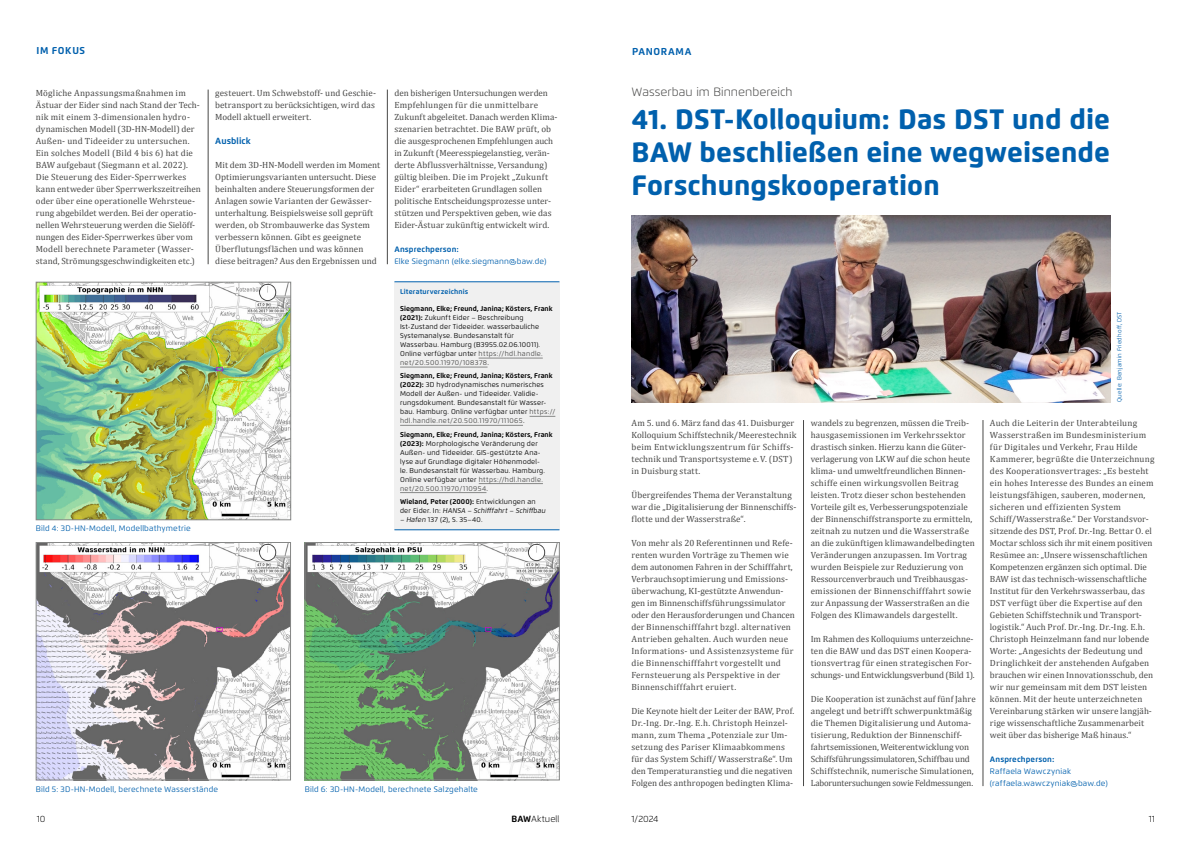
<style>
.page{position:relative;width:1191px;height:842px;background:#fff}
.page>*{position:absolute;margin:0;border:0;box-sizing:border-box;transform-origin:0 0}
.Headline_Panorama_nicht_im_TOC_H2{font:800 28px/33px "Flexo";letter-spacing:.005em;color:#0060ad;text-align:justify}
.Abteilung_links_p{font:300 12px "Flexo";color:#484847}
.Headline_Rubrik_links_H1{font:700 10px "Flexo";letter-spacing:.06em;color:#0060ad}
.Copytext_normal_p{font:9px/12px "Cambria";letter-spacing:.01em;color:#484847}
.t1{font:9px "Flexo Light 2";letter-spacing:.005em;color:#000}
.Copytext_Zwischenheadline_p{font:700 9px "Flexo";letter-spacing:.01em;color:#0060ad}
.t2{font:300 9px "Flexo";color:#000}
.Copytext_Ansprechperson_Name_Mail_P{font:8px/12px "Flexo";letter-spacing:.02em;color:#0060ad}
.Copytext_Ansprechperson_P{font:700 8px "Flexo";letter-spacing:.02em;color:#0060ad}
.Copytext_Literatur_p{font:7px/9px "Flexo";letter-spacing:.03em;color:#000}
.t3{font:700 7px "Flexo";letter-spacing:.02em;color:#0060ad}
.t4{font:6px "Flexo";letter-spacing:.03em;color:#0060ad}
.s1{font-weight:700}
.s2{color:#484847}
.s3{font-style:italic}
.s4{font-family:"Cambria 2"}
.s5{font-family:"Flexo Bold 2"}
</style>
<div class="page">
<hr style="left:387px;top:90px;width:1px;height:174px;background:#484847">
<hr style="left:208px;top:90px;width:1px;height:174px;background:#484847">
<img style="left:38px;top:284px;width:251px;height:234px">
<div style="left:36px;top:282px;width:255px;height:238px;border:1px solid #868786"></div>
<img style="left:38px;top:544px;width:251px;height:234px">
<div style="left:36px;top:542px;width:255px;height:238px;border:1px solid #868786"></div>
<img style="left:307px;top:544px;width:250px;height:234px">
<div style="left:305px;top:542px;width:254px;height:238px;border:1px solid #868786"></div>
<div style="left:394px;top:282px;width:165px;height:248px;background:#f0f0f0"></div>
<hr style="left:394px;top:281px;width:165px;height:1px;background:#0060ad">
<hr style="left:394px;top:529px;width:165px;height:1px;background:#0060ad">
<hr style="left:478px;top:358px;width:65px;height:1px;background:#878887">
<hr style="left:400px;top:367px;width:87px;height:1px;background:#878887">
<svg style="left:529px;top:416px;width:26px;height:1px"></svg>
<hr style="left:400px;top:425px;width:123px;height:1px;background:#878887">
<hr style="left:479px;top:483px;width:64px;height:1px;background:#878887">
<hr style="left:400px;top:492px;width:86px;height:1px;background:#878887">
<img style="left:631px;top:216px;width:479px;height:186px">
<hr style="left:803px;top:420px;width:1px;height:366px;background:#484847">
<hr style="left:982px;top:420px;width:1px;height:366px;background:#484847">
<p class="Headline_Rubrik_links_H1" style="left:36px;top:44px;width:50px">IM FOKUS</p>
<p class="Copytext_normal_p" style="left:36px;top:87px;width:165px">Mögliche Anpassungsmaßnahmen im Ästuar der Eider sind nach Stand der Tech&shy;nik mit einem 3-dimensionalen hydro&shy;dynamischen Modell (3D-HN-Modell) der Außen- und Tideeider zu untersuchen.<br>Ein solches Modell (Bild 4 bis 6) hat die</p>
<p class="Copytext_normal_p" style="left:36px;top:159px;width:167px">BAW aufgebaut (Siegmann et al. 2022).<br>Die Steuerung des Eider-Sperrwerkes kann entweder über Sperrwerkszeitreihen oder über eine operationelle Wehrsteue&shy;rung abgebildet werden. Bei der operatio&shy;nellen Wehrsteuerung werden die Sielöff&shy;nungen des Eider-Sperrwerkes über vom Modell berechnete Parameter (Wasser&shy;stand, Strömungsgeschwindigkeiten etc.)</p>
<p class="Copytext_Ansprechperson_Name_Mail_P" style="left:36px;top:522px;width:156px">Bild 4: 3D-HN-Modell, Modellbathymetrie</p>
<p class="Copytext_normal_p" style="left:215px;top:87px;width:162px">gesteuert. Um Schwebstoff- und Geschie&shy;betransport zu berücksichtigen, wird das<br>Modell aktuell erweitert.</p>
<p class="Copytext_Zwischenheadline_p" style="left:215px;top:135px;width:37px">Ausblick</p>
<p class="Copytext_normal_p" style="left:215px;top:159px;width:166px">Mit dem 3D-HN-Modell werden im Moment Optimierungsvarianten untersucht. Diese beinhalten andere Steuerungsformen der Anlagen sowie Varianten der Gewässer&shy;unterhaltung. Beispielsweise soll geprüft werden, ob Strombauwerke das System verbessern können. Gibt es geeignete Überflutungsflächen und was können diese beitragen? Aus den Ergebnissen und</p>
<p class="Copytext_normal_p" style="left:394px;top:87px;width:164px">den bisherigen Untersuchungen werden Empfehlungen für die unmittelbare Zukunft abgeleitet. Danach werden Klima&shy;szenarien betrachtet. Die BAW prüft, ob die ausgesprochenen Empfehlungen auch in Zukunft (Meeresspiegelanstieg, verän&shy;derte Abflussverhältnisse, Versandung) gültig bleiben. Die im Projekt „Zukunft Eider“ erarbeiteten Grundlagen sollen politische Entscheidungsprozesse unter&shy;stützen und Perspektiven geben, wie das Eider-Ästuar zukünftig entwickelt wird.</p>
<p class="Copytext_Ansprechperson_P" style="left:394px;top:244px;width:66px">Ansprechperson:</p>
<p class="Copytext_Ansprechperson_Name_Mail_P" style="left:394px;top:255px;width:153px">Elke Siegmann (elke.siegmann@baw.de)</p>
<h3 class="t3" style="left:400px;top:287px;width:70px">Literaturverzeichnis</h3>
<p class="Copytext_Literatur_p" style="left:400px;top:304px;width:154px"><span class="s1">Siegmann, Elke; Freund, Janina; Kösters, Frank (2021):</span> Zukunft Eider – Beschreibung Ist-Zustand der Tideeider. wasserbauliche Systemanalyse. Bundesanstalt für Wasserbau. Hamburg (B3955.02.06.10011).<br>Online verfügbar unter <span class="s2">https://hdl.handle. net/20.500.11970/108378</span>.</p>
<p class="Copytext_Literatur_p" style="left:400px;top:371px;width:157px"><span class="s1">Siegmann, Elke; Freund, Janina; Kösters, Frank (2022):</span> 3D hydrodynamisches numerisches Modell der Außen- und Tideeider. Validie&shy;rungsdokument. Bundesanstalt für Wasser&shy;bau. Hamburg. Online verfügbar unter <span class="s2">https:// hdl.handle.net/20.500.11970/111065</span>.</p>
<p class="Copytext_Literatur_p" style="left:400px;top:430px;width:154px"><span class="s1">Siegmann, Elke; Freund, Janina; Kösters, Frank (2023):</span> Morphologische Veränderung der Außen- und Tideeider. GIS-gestützte Ana&shy;lyse auf Grundlage digitaler Höhenmodel-<br>le. Bundesanstalt für Wasserbau. Hamburg.<br>Online verfügbar unter <span class="s2">https://hdl.handle. net/20.500.11970/110954</span>.</p>
<p class="Copytext_Literatur_p" style="left:400px;top:497px;width:147px"><span class="s1">Wieland, Peter (2000):</span> Entwicklungen an der Eider. In: <span class="s3">HANSA – Schifffahrt – Schiffbau</span></p>
<p class="Copytext_Literatur_p" style="left:400px;top:515px;width:84px"><span class="s3">– Hafen</span> 137 (2), S. 35–40.</p>
<p class="Copytext_Ansprechperson_Name_Mail_P" style="left:36px;top:783px;width:184px">Bild 5: 3D-HN-Modell, berechnete Wasserstände</p>
<p class="Copytext_Ansprechperson_Name_Mail_P" style="left:305px;top:783px;width:175px">Bild 6: 3D-HN-Modell, berechnete Salzgehalte</p>
<h1 class="Headline_Rubrik_links_H1" style="left:632px;top:45px;width:61px">PANORAMA</h1>
<p class="Abteilung_links_p" style="left:631px;top:85px;width:162px">Wasserbau im Binnenbereich</p>
<h2 class="Headline_Panorama_nicht_im_TOC_H2" style="left:631px;top:103px;width:480px">41. DST-Kolloquium: Das DST und die BAW beschließen eine wegweisende Forschungskooperation</h2>
<p class="t4" style="left:1115px;top:402px;width:92px;rotate:-90deg">Quelle: Benjamin Friedhoff, DST</p>
<p class="Copytext_normal_p" style="left:631px;top:417px;width:166px">Am 5. und 6. März fand das 41. Duisburger Kolloquium Schiffstechnik/Meerestechnik beim Entwicklungszentrum für Schiffs&shy;<span class="s4">technik und Transportsysteme e. V. (DST) </span>in Duisburg statt.</p>
<p class="Copytext_normal_p" style="left:631px;top:489px;width:166px">Übergreifendes Thema der Veranstaltung war die „Digitalisierung der Binnenschiffs&shy;flotte und der Wasserstraße“.</p>
<p class="Copytext_normal_p" style="left:631px;top:537px;width:165px">Von mehr als 20 Referentinnen und Refe&shy;renten wurden Vorträge zu Themen wie dem autonomen Fahren in der Schifffahrt, Verbrauchsoptimierung und Emissions&shy;überwachung, KI-gestützte Anwendun&shy;gen im Binnenschiffsführungssimulator oder den Herausforderungen und Chancen der Binnenschifffahrt bzgl. alternativen Antrieben gehalten. Auch wurden neue Informations- und Assistenzsysteme für die Binnenschifffahrt vorgestellt und Fernsteuerung als Perspektive in der Binnenschifffahrt eruiert.</p>
<p class="Copytext_normal_p" style="left:631px;top:705px;width:164px">Die Keynote hielt der Leiter der BAW, Prof.<br>Dr.-Ing. Dr.-Ing. E.h. Christoph Heinzel&shy;mann, zum Thema „Potenziale zur Um&shy;setzung des Pariser Klimaabkommens für das System Schiff/ Wasserstraße“. Um den Temperaturanstieg und die negativen Folgen des anthropogen bedingten Klima-</p>
<p class="Copytext_normal_p" style="left:810px;top:417px;width:166px">wandels zu begrenzen, müssen die Treib&shy;hausgasemissionen im Verkehrssektor drastisch sinken. Hierzu kann die Güter&shy;verlagerung von LKW auf die schon heute klima- und umweltfreundlichen Binnen&shy;schiffe einen wirkungsvollen Beitrag leisten. Trotz dieser schon bestehenden Vorteile gilt es, Verbesserungspotenziale der Binnenschiffstransporte zu ermitteln, zeitnah zu nutzen und die Wasserstraße an die zukünftigen klimawandelbedingten Veränderungen anzupassen. Im Vortrag wurden Beispiele zur Reduzierung von Ressourcenverbrauch und Treibhausgas&shy;emissionen der Binnenschifffahrt sowie zur Anpassung der Wasserstraßen an die Folgen des Klimawandels dargestellt.</p>
<p class="Copytext_normal_p" style="left:810px;top:633px;width:166px">Im Rahmen des Kolloquiums unterzeichne&shy;ten die BAW und das DST einen Koopera&shy;tionsvertrag für einen strategischen For&shy;schungs- und Entwicklungsverbund (Bild 1).</p>
<p class="Copytext_normal_p" style="left:810px;top:693px;width:166px">Die Kooperation ist zunächst auf fünf Jahre angelegt und betrifft schwerpunktmäßig die Themen Digitalisierung und Automa&shy;tisierung, Reduktion der Binnenschiff&shy;fahrtsemissionen, Weiterentwicklung von Schiffsführungssimulatoren, Schiffbau und Schiffstechnik, numerische Simulationen, Laboruntersuchungen sowie Feldmessungen.</p>
<p class="Copytext_normal_p" style="left:990px;top:417px;width:166px">Auch die Leiterin der Unterabteilung Wasserstraßen im Bundesministerium für Digitales und Verkehr, Frau Hilde Kammerer, begrüßte die Unterzeichnung des Kooperationsvertrages: „Es besteht ein hohes Interesse des Bundes an einem leistungsfähigen, sauberen, modernen, sicheren und effizienten System Schiff/Wasserstraße.“ Der Vorstandsvor&shy;sitzende des DST, Prof. Dr.-Ing. Bettar O. el Moctar schloss sich ihr mit einem positiven Resümee an: „Unsere wissenschaftlichen Kompetenzen ergänzen sich optimal. Die BAW ist das technisch-wissenschaftliche Institut für den Verkehrswasserbau, das DST verfügt über die Expertise auf den Gebieten Schiffstechnik und Transport&shy;logistik.“ Auch Prof. Dr.-Ing. Dr.-Ing. E.h.<br>Christoph Heinzelmann fand nur lobende Worte: „Angesichts der Bedeutung und Dringlichkeit der anstehenden Aufgaben brauchen wir einen Innovationsschub, den wir nur gemeinsam mit dem DST leisten können. Mit der heute unterzeichneten Vereinbarung stärken wir unsere langjäh&shy;rige wissenschaftliche Zusammenarbeit weit über das bisherige Maß hinaus.“</p>
<p class="Copytext_Ansprechperson_P" style="left:990px;top:754px;width:66px">Ansprechperson:</p>
<p class="Copytext_Ansprechperson_Name_Mail_P" style="left:990px;top:765px;width:119px">Raffaela Wawczyniak (raffaela.wawczyniak@baw.de)</p>
<p class="t2" style="left:37px;top:813px;width:10px">10</p>
<p class="t1" style="left:511px;top:813px;width:49px"><span class="s5">BAW</span>Aktuell</p>
<p class="t1" style="left:631px;top:813px;width:29px">1/2024</p>
<p class="t2" style="left:1148px;top:813px;width:8px">11</p>
</div>
